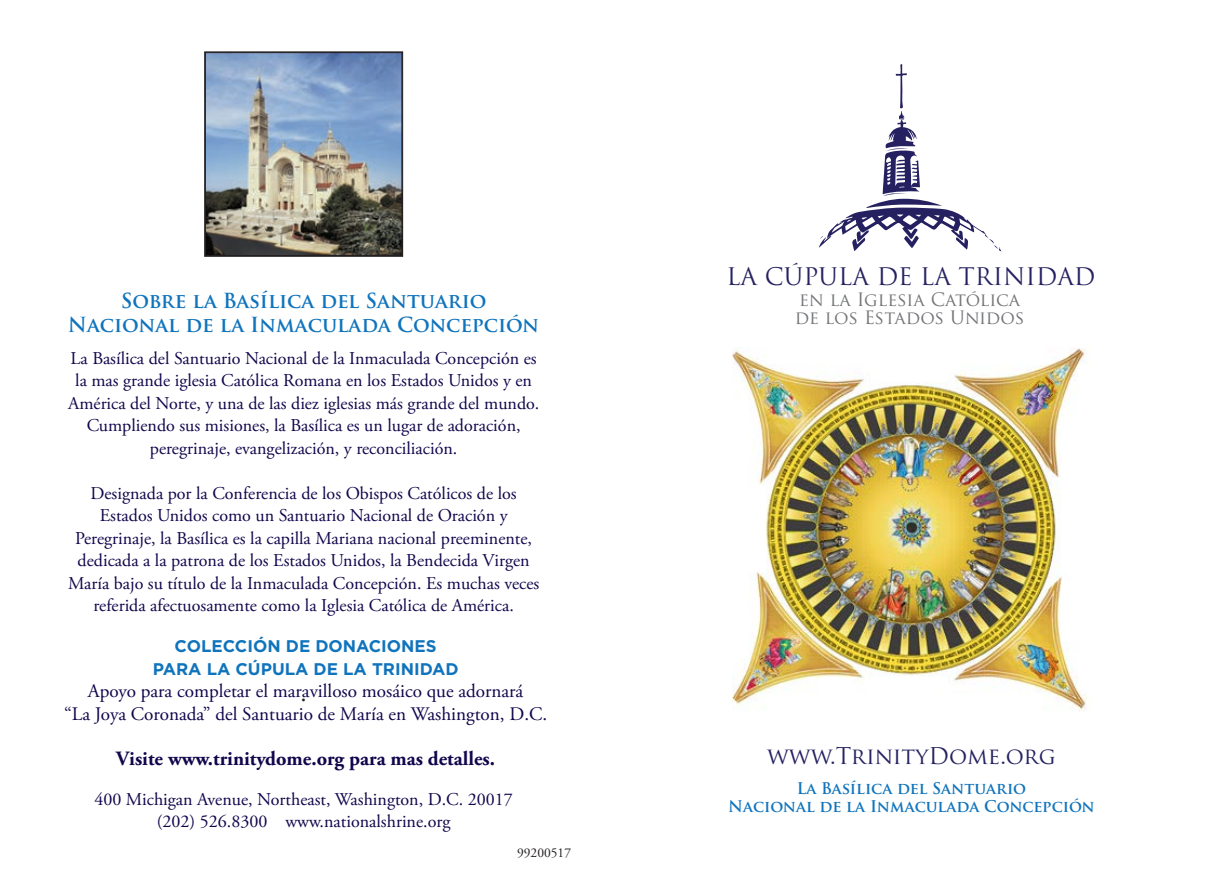
<style>
.page{position:relative;width:1215px;height:891px;background:#fff}
.page>*{position:absolute;margin:0;border:0;box-sizing:border-box;transform-origin:0 0}
.t1{font:24.75px "Adobe Garamond Pro";color:#231f20}
.t2{font:23.62px "Trajan Pro";color:#252161}
.t3{font:22.5px "Trajan Pro";color:#252161}
.t4{font:700 20.25px/24.3px "Trajan Pro";color:#1074bc;text-align:center}
.t5{font:700 20.25px "Adobe Garamond Pro";color:#11064c}
.t6{font:19.12px "Adobe Garamond Pro";color:#11064c}
.t7{font:18px/22.5px "Adobe Garamond Pro";color:#11064c;text-align:center}
.t8{font:18px "Trajan Pro";color:#727477}
.t9{font:700 16.88px "Gotham";color:#1074bc}
.t10{font:700 15.75px "Trajan Pro";color:#1074bc}
.t11{font:13.5px "Adobe Garamond Pro";color:#231f20}
</style>
<div class="page">
<img style="left:204px;top:52px;width:199px;height:205px">
<div style="left:205px;top:52px;width:197px;height:204px;border:1px solid #231f20"></div>
<img style="left:732px;top:347px;width:355px;height:364px">
<svg style="left:819px;top:64px;width:183px;height:188px"></svg>
<p class="t4" style="left:68px;top:289px;width:473px">Sobre la Basílica del Santuario<br>Nacional de la Inmaculada Concepción</p>
<p class="t7" style="left:68px;top:347px;width:473px">La Basílica del Santuario Nacional de la Inmaculada Concepción es la mas grande iglesia Católica Romana en los Estados Unidos y en América del Norte, y una de las diez iglesias más grande del mundo.<br>Cumpliendo sus misiones, la Basílica es un lugar de adoración, peregrinaje, evangelización, y reconciliación.</p>
<p class="t7" style="left:68px;top:482px;width:473px">Designada por la Conferencia de los Obispos Católicos de los Estados Unidos como un Santuario Nacional de Oración y Peregrinaje, la Basílica es la capilla Mariana nacional preeminente, dedicada a la patrona de los Estados Unidos, la Bendecida Virgen María bajo su título de la Inmaculada Concepción. Es muchas veces referida afectuosamente como la Iglesia Católica de América.</p>
<p class="t9" style="left:175px;top:635px;width:264px">COLECCIÓN DE DONACIONES</p>
<p class="t9" style="left:153px;top:658px;width:308px">PARA LA CÚPULA DE LA TRINIDAD</p>
<p class="t6" style="left:88px;top:680px;width:437px">Apoyo para completar el maravilloso mosáico que adornará</p>
<p class="t6" style="left:64px;top:702px;width:485px">“La Joya Coronada” del Santuario de María en Washington, D.C.</p>
<p class="t5" style="left:116px;top:747px;width:380px">Visite www.trinitydome.org para mas detalles.</p>
<p class="t1" style="left:301px;top:678px;width:8px">.</p>
<p class="t7" style="left:94px;top:788px;width:420px">400 Michigan Avenue, Northeast, Washington, D.C. 20017</p>
<p class="t7" style="left:157px;top:811px;width:295px">(202) 526.8300 www.nationalshrine.org</p>
<p class="t11" style="left:517px;top:844px;width:55px">99200517</p>
<p class="t2" style="left:726px;top:261px;width:371px">LA CÚPULA DE LA TRINIDAD</p>
<p class="t8" style="left:799px;top:288px;width:223px">en la Iglesia Católica</p>
<p class="t8" style="left:795px;top:306px;width:231px">de los Estados Unidos</p>
<p class="t3" style="left:767px;top:742px;width:290px">www.TrinityDome.org</p>
<p class="t10" style="left:797px;top:779px;width:231px">La Basílica del Santuario</p>
<p class="t10" style="left:728px;top:797px;width:368px">Nacional de la Inmaculada Concepción</p>
</div>
